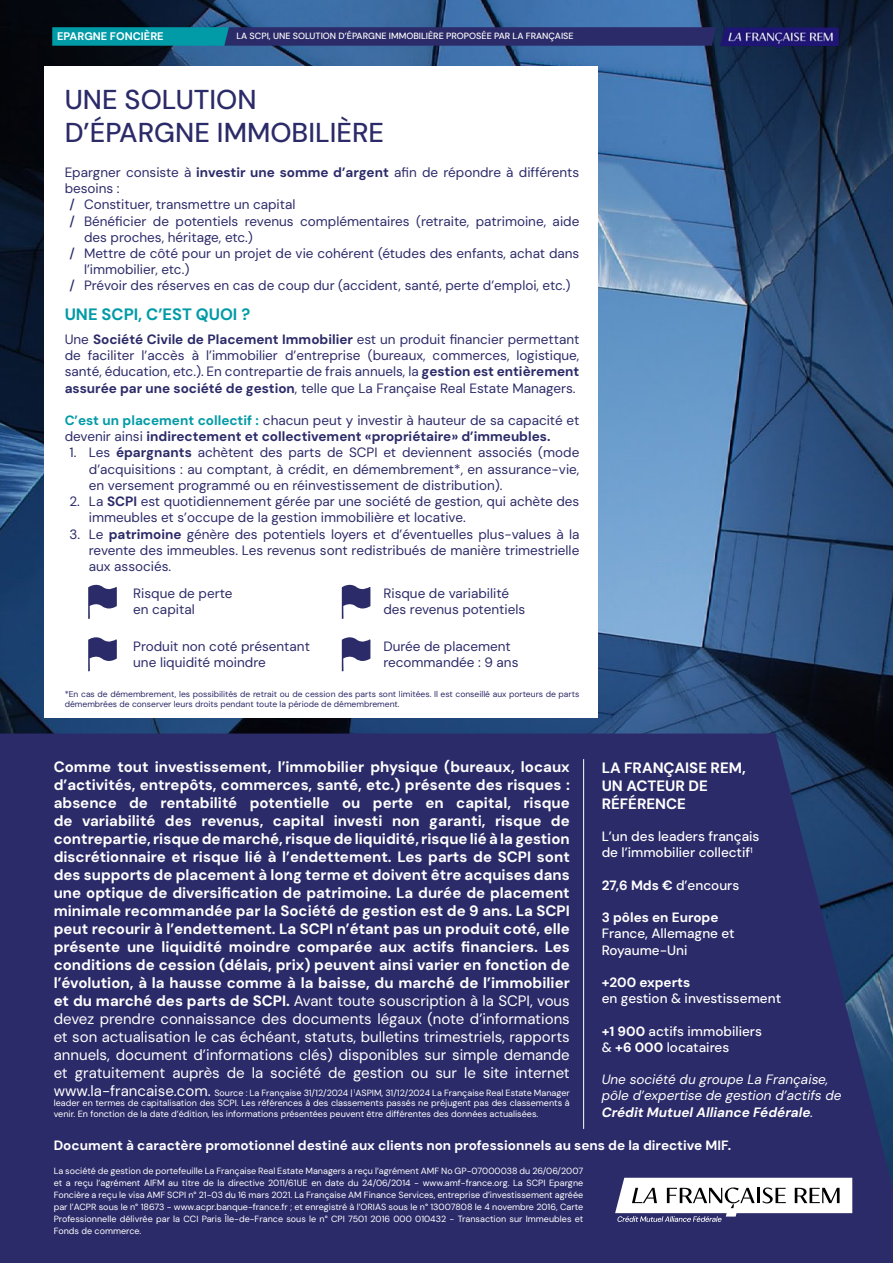
<style>
.page{position:relative;width:893px;height:1263px;background:#fff}
.page>*{position:absolute;margin:0;border:0;box-sizing:border-box;transform-origin:0 0}
.t1{font:500 27.3px/32.7px "DM Sans";color:#2c2b69}
.t2{font:700 16.5px "DM Sans";color:#009ba7}
.t3{font:700 15px/18px "DM Sans";color:#fff;text-align:justify}
.t4{font:13.5px/16.2px "DM Sans";color:#2c2b69}
.t5{font:500 13.5px/16.2px "DM Sans";color:#fff}
.t6{font:700 13.5px/16.2px "DM Sans";color:#2c2b69}
.t7{font:700 13.5px "DM Sans";color:#fff}
.t8{font:italic 13.5px/16.2px "DM Sans";color:#fff}
.t9{font:700 10.95px "DM Sans";color:#fff}
.t10{font:9px/12px "DM Sans";color:#fff;text-align:justify}
.t11{font:500 9px "DM Sans";color:#fff}
.t12{font:8.55px/10.2px "DM Sans";color:#2c2b69}
.s1{font-weight:700}
.s2{font-weight:500}
.s3{color:#009ba7}
.s4{font-weight:400}
.s5{font-size:15px}
</style>
<div class="page">
<img style="left:0;top:0;width:893px;height:733px">
<svg style="left:52px;top:27px;width:664px;height:19px;background:#204879"></svg>
<img style="left:716px;top:23px;width:128px;height:29px">
<div style="left:44px;top:66px;width:553px;height:652px;background:#fff"></div>
<svg style="left:88px;top:584px;width:29px;height:35px"></svg>
<svg style="left:341px;top:584px;width:29px;height:35px"></svg>
<svg style="left:88px;top:637px;width:29px;height:35px"></svg>
<svg style="left:341px;top:637px;width:29px;height:35px"></svg>
<div style="left:0;top:733px;width:893px;height:456px;background:#2c2b69"></div>
<div style="left:0;top:1189px;width:893px;height:74px;background:#2c2b69"></div>
<svg style="left:615px;top:1178px;width:237px;height:44px"></svg>
<hr style="left:583px;top:759px;width:1px;height:370px;background:#fff">
<p class="t9" style="left:66px;top:29px;width:126px">LF OPPORTUNITÉ IMMO</p>
<p class="t11" style="left:236px;top:31px;width:339px">LA SCPI, UNE SOLUTION D’ÉPARGNE IMMOBILIÈRE PROPOSÉE PAR LA FRANÇAISE</p>
<p class="t9" style="left:57px;top:30px;width:108px">EPARGNE FONC ÈRE</p>
<h1 class="t1" style="left:65px;top:83px;width:321px">UNE SOLUTION<br>D’ÉPARGNE IMMOBILIÈRE</h1>
<p class="t4" style="left:65px;top:164px;width:516px">Epargner consiste à <span class="s1">investir une somme d’argent</span> afin de répondre à différents</p>
<p class="t4" style="left:65px;top:180px;width:56px">besoins :</p>
<p class="t4" style="left:70px;top:196px;width:227px"><span class="s2">/</span> Constituer, transmettre un capital</p>
<p class="t4" style="left:70px;top:213px;width:511px"><span class="s2">/</span> Bénéficier de potentiels revenus complémentaires (retraite, patrimoine, aide</p>
<p class="t4" style="left:84px;top:229px;width:170px">des proches, héritage, etc.)</p>
<p class="t4" style="left:70px;top:245px;width:511px"><span class="s2">/</span> Mettre de côté pour un projet de vie cohérent (études des enfants, achat dans</p>
<p class="t4" style="left:84px;top:261px;width:107px">l’immobilier, etc.)</p>
<p class="t4" style="left:70px;top:277px;width:503px"><span class="s2">/</span> Prévoir des réserves en cas de coup dur (accident, santé, perte d’emploi, etc.)</p>
<p class="t2" style="left:65px;top:304px;width:187px">UNE SCPI, C’EST QUOI ?</p>
<p class="t4" style="left:65px;top:331px;width:516px;text-align:justify">Une <span class="s1">Société Civile de Placement Immobilier</span> est un produit financier permettant de faciliter l’accès à l’immobilier d’entreprise (bureaux, commerces, logistique, santé, éducation, etc.). En contrepartie de frais annuels, la <span class="s1">gestion est entièrement assurée par une société de gestion</span>, telle que La Française Real Estate Managers.</p>
<p class="t6" style="left:65px;top:412px;width:516px"><span class="s3">C’est un placement collectif :</span> <span class="s4">chacun peut y investir à hauteur de sa capacité et devenir ainsi</span> indirectement et collectivement «propriétaire» d’immeubles.</p>
<p class="t4" style="left:89px;top:445px;width:492px;text-align:justify;text-indent:-19px">1. Les <span class="s1">épargnants</span> achètent des parts de SCPI et deviennent associés (mode d’acquisitions : au comptant, à crédit, en démembrement*, en assurance-vie, en versement programmé ou en réinvestissement de distribution).</p>
<p class="t4" style="left:89px;top:493px;width:492px;text-indent:-19px">2. La <span class="s1">SCPI</span> est quotidiennement gérée par une société de gestion, qui achète des immeubles et s’occupe de la gestion immobilière et locative.</p>
<p class="t4" style="left:89px;top:525px;width:492px;text-align:justify;text-indent:-19px">3. Le <span class="s1">patrimoine</span> génère des potentiels loyers et d’éventuelles plus-values à la revente des immeubles. Les revenus sont redistribués de manière trimestrielle aux associés.</p>
<p class="t4" style="left:133px;top:585px;width:101px">Risque de perte en capital</p>
<p class="t4" style="left:133px;top:638px;width:178px">Produit non coté présentant une liquidité moindre</p>
<p class="t4" style="left:383px;top:585px;width:143px">Risque de variabilité des revenus potentiels</p>
<p class="t4" style="left:383px;top:638px;width:137px">Durée de placement recommandée : 9 ans</p>
<p class="t12" style="left:65px;top:689px;width:516px">*En cas de démembrement, les possibilités de retrait ou de cession des parts sont limitées. Il est conseillé aux porteurs de parts démembrées de conserver leurs droits pendant toute la période de démembrement.</p>
<p class="t3" style="left:54px;top:757px;width:518px">Comme tout investissement, l’immobilier physique (bureaux, locaux d’activités, entrepôts, commerces, santé, etc.) présente des risques : absence de rentabilité potentielle ou perte en capital, risque de variabilité des revenus, capital investi non garanti, risque de contrepartie, risque de marché, risque de liquidité, risque lié à la gestion discrétionnaire et risque lié à l’endettement. Les parts de SCPI sont des supports de placement à long terme et doivent être acquises dans une optique de diversification de patrimoine. La durée de placement minimale recommandée par la Société de gestion est de 9 ans. La SCPI peut recourir à l’endettement. La SCPI n’étant pas un produit coté, elle présente une liquidité moindre comparée aux actifs financiers. Les conditions de cession (délais, prix) peuvent ainsi varier en fonction de l’évolution, à la hausse comme à la baisse, du marché de l’immobilier et du marché des parts de SCPI. <span class="s4">Avant toute souscription à la SCPI, vous devez prendre connaissance des documents légaux (note d’informations et son actualisation le cas échéant, statuts, bulletins trimestriels, rapports annuels, document d’informations clés) disponibles sur simple demande et gratuitement auprès de la société de gestion ou sur le site internet</span></p>
<p class="t10" style="left:54px;top:1087px;width:518px;line-height:10.8px"><span class="s5">www.la-francaise.com.</span> Source : La Française 31/12/2024 | <sup>1</sup>ASPIM, 31/12/2024 La Française Real Estate Manager leader en termes de capitalisation des SCPI. Les références à des classements passés ne préjugent pas des classements à venir. En fonction de la date d’édition, les informations présentées peuvent être différentes des données actualisées.</p>
<p class="t3" style="left:602px;top:758px;width:146px;text-align:left">LA FRANÇAISE REM,<br>UN ACTEUR DE<br>RÉFÉRENCE</p>
<p class="t5" style="left:602px;top:828px;width:159px">L’un des leaders français de l’immobilier collectif<sup>1</sup></p>
<p class="t5" style="left:602px;top:877px;width:139px"><span class="s1">27,6 Mds €</span> d’encours</p>
<p class="t7" style="left:602px;top:909px;width:118px">3 pôles en Europe</p>
<p class="t5" style="left:602px;top:925px;width:134px">France, Allemagne et<br>Royaume-Uni</p>
<p class="t7" style="left:602px;top:974px;width:90px">+200 experts</p>
<p class="t5" style="left:602px;top:990px;width:181px">en gestion &amp; investissement</p>
<p class="t5" style="left:602px;top:1023px;width:162px"><span class="s1">+1 900</span> actifs immobiliers &amp; <span class="s1">+6 000</span> locataires</p>
<p class="t8" style="left:602px;top:1071px;width:241px">Une société du groupe La Française, pôle d’expertise de gestion d’actifs de<br><span class="s1">Crédit Mutuel Alliance Fédérale</span>.</p>
<p class="t7" style="left:54px;top:1137px;width:679px">Document à caractère promotionnel destiné aux clients non professionnels au sens de la directive MIF.</p>
<p class="t10" style="left:54px;top:1165px;width:531px">La société de gestion de portefeuille La Française Real Estate Managers a reçu l’agrément AMF No GP-07000038 du 26/06/2007 et a reçu l’agrément AIFM au titre de la directive 2011/61UE en date du 24/06/2014 - www.amf-france.org. La SCPI Epargne Foncière a reçu le visa AMF SCPI n° 21-03 du 16 mars 2021. La Française AM Finance Services, entreprise d’investissement agréée par l’ACPR sous le n° 18673 - www.acpr.banque-france.fr ; et enregistré à l’ORIAS sous le n° 13007808 le 4 novembre 2016, Carte Professionnelle délivrée par la CCI Paris Île-de-France sous le n° CPI 7501 2016 000 010432 - Transaction sur Immeubles et Fonds de commerce.</p>
</div>
